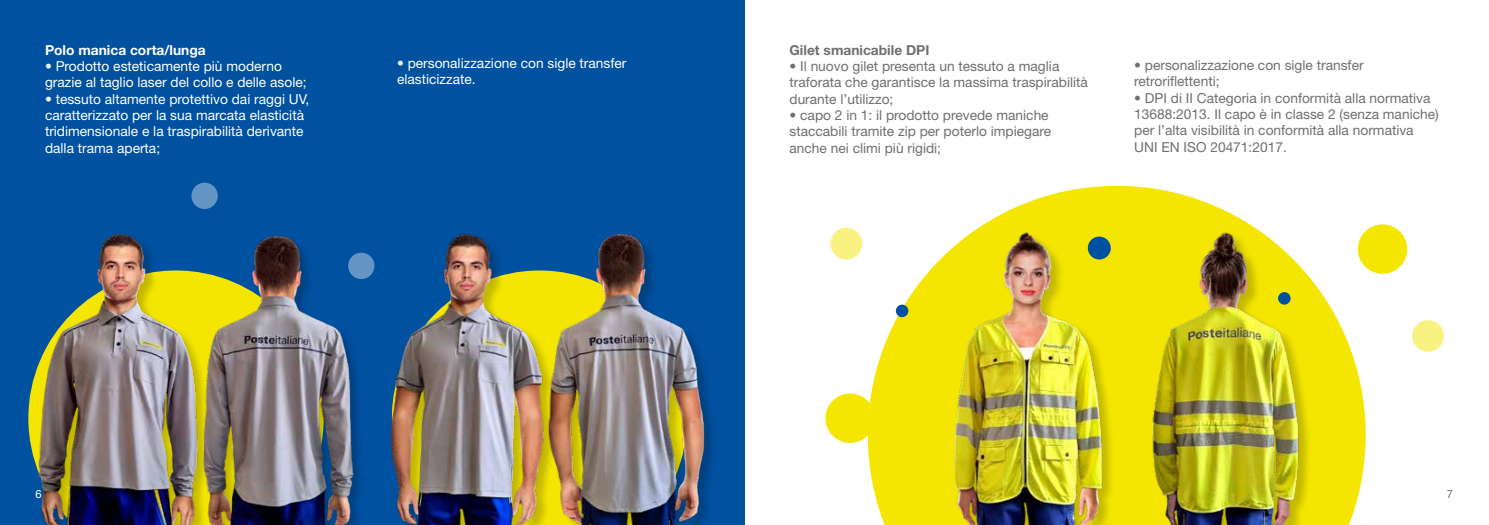
<style>
.page{position:relative;width:1489px;height:525px;background:#fff}
.page>*{position:absolute;margin:0;border:0;box-sizing:border-box;transform-origin:0 0}
.t1{font:13.75px/16.2px "Helvetica Neue LT Std";color:#706f6f}
.t2{font:13.75px/16.2px "Helvetica Neue LT Std";color:#fff}
.t3{font:700 13.75px "Helvetica Neue LT Std";color:#fff}
.t4{font:700 13.75px "Helvetica Neue LT Std";color:#706f6f}
.t5{font:11.25px "Helvetica Neue LT Std";color:#fff}
.t6{font:11.25px "Helvetica Neue LT Std";color:#706f6f}
</style>
<div class="page">
<div style="left:0;top:0;width:744px;height:524px;background:#0051a0"></div>
<svg style="left:191px;top:182px;width:27px;height:27px"></svg>
<img style="left:390px;top:233px;width:140px;height:291px">
<img style="left:30px;top:233px;width:156px;height:291px">
<img style="left:530px;top:233px;width:183px;height:291px">
<img style="left:186px;top:235px;width:189px;height:289px">
<svg style="left:867px;top:186px;width:498px;height:338px;fill:#f4e600"></svg>
<div style="left:1411px;top:320px;width:32px;height:31px;background:#f9f280;border-radius:50%"></div>
<div style="left:830px;top:227px;width:32px;height:32px;background:#f9f280;border-radius:50%"></div>
<div style="left:895px;top:304px;width:13px;height:13px;background:#0051a0;border-radius:50%"></div>
<div style="left:1357px;top:224px;width:50px;height:50px;background:#f4e600;border-radius:50%"></div>
<div style="left:825px;top:393px;width:49px;height:49px;background:#f4e600;border-radius:50%"></div>
<img style="left:938px;top:220px;width:391px;height:304px">
<p class="t3" style="left:45px;top:41px;width:162px">Polo manica corta/lunga</p>
<p class="t2" style="left:45px;top:58px;width:263px">• Prodotto esteticamente più moderno grazie al taglio laser del collo e delle asole;</p>
<p class="t2" style="left:45px;top:90px;width:266px">• tessuto altamente protettivo dai raggi UV, caratterizzato per la sua marcata elasticità tridimensionale e la traspirabilità derivante dalla trama aperta;</p>
<p class="t2" style="left:397px;top:55px;width:231px">• personalizzazione con sigle transfer elasticizzate.</p>
<p class="t4" style="left:789px;top:41px;width:141px">Gilet smanicabile DPI</p>
<p class="t1" style="left:789px;top:58px;width:300px">• Il nuovo gilet presenta un tessuto a maglia traforata che garantisce la massima traspirabilità durante l’utilizzo;</p>
<p class="t1" style="left:789px;top:107px;width:263px">• capo 2 in 1: il prodotto prevede maniche staccabili tramite zip per poterlo impiegare anche nei climi più rigidi;</p>
<p class="t1" style="left:1134px;top:57px;width:231px">• personalizzazione con sigle transfer retroriflettenti;</p>
<p class="t1" style="left:1134px;top:89px;width:306px">• DPI di II Categoria in conformità alla normativa 13688:2013. Il capo è in classe 2 (senza maniche) per l’alta visibilità in conformità alla normativa UNI EN ISO 20471:2017.</p>
<p class="t5" style="left:35px;top:486px;width:8px">6</p>
<p class="t6" style="left:1446px;top:486px;width:8px">7</p>
</div>
